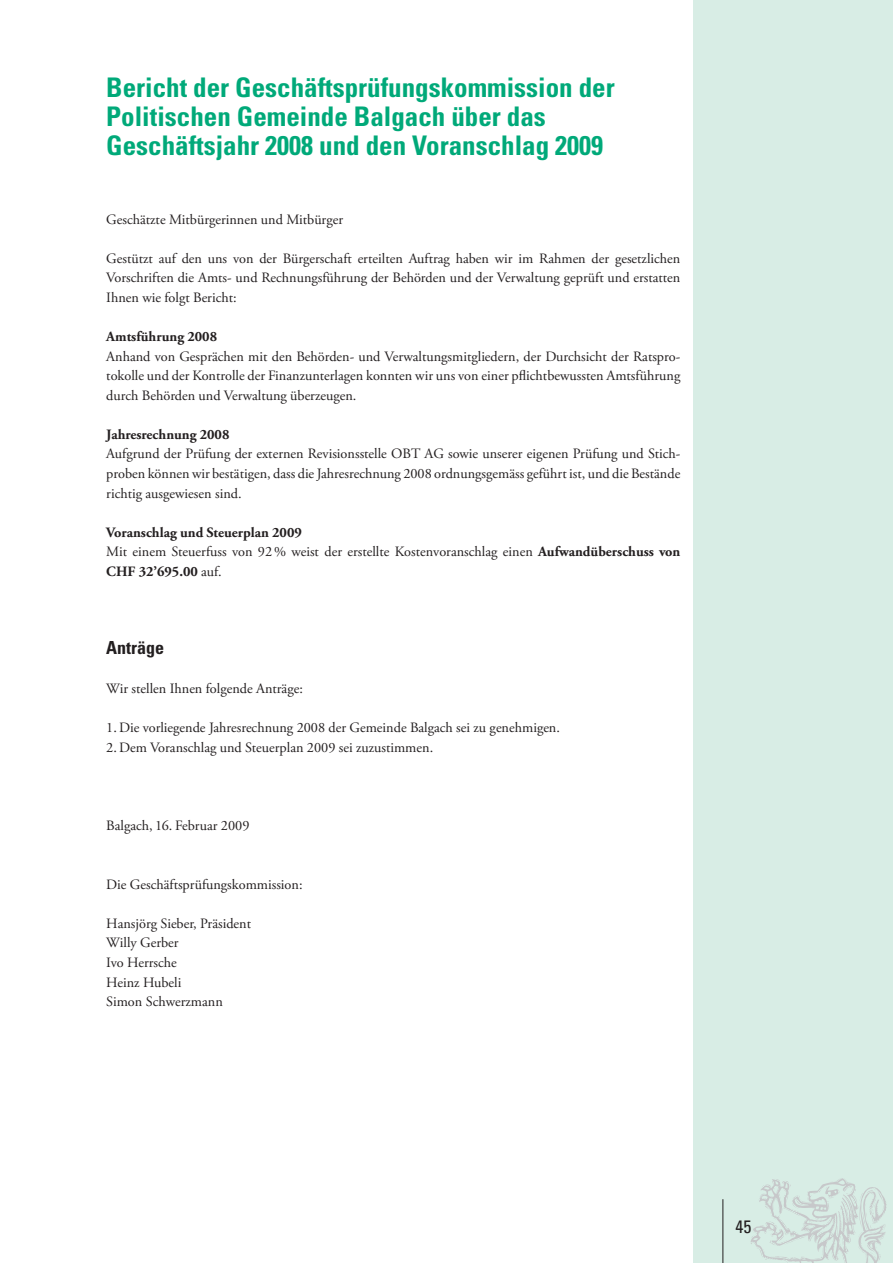
<style>
.page{position:relative;width:893px;height:1263px;background:#fff}
.page>*{position:absolute;margin:0;border:0;box-sizing:border-box;transform-origin:0 0}
.t1{font:700 condensed 27px/29.4px "Univers";color:#00a979}
.t2{font:700 condensed 18px "Univers";color:#231f20}
.t3{font:condensed 18px "Univers";color:#231f20}
.t4{font:14.25px/19.5px "Adobe Garamond Pro";color:#231f20;text-align:justify}
.t5{font:700 14.25px "Adobe Garamond Pro";color:#231f20}
.s1{font-weight:700}
</style>
<div class="page">
<div style="left:693px;top:0;width:200px;height:1263px;background:#d8ede5"></div>
<svg style="left:750px;top:1178px;width:137px;height:85px"></svg>
<hr style="left:722px;top:1199px;width:1px;height:64px;background:#231f20">
<h1 class="t1" style="left:106px;top:72px;width:510px">Bericht der Geschäftsprüfungskommission der<br>Politischen Gemeinde Balgach über das<br>Geschäftsjahr 2008 und den Voranschlag 2009</h1>
<p class="t4" style="left:106px;top:210px;width:238px">Geschätzte Mitbürgerinnen und Mitbürger</p>
<p class="t4" style="left:106px;top:249px;width:576px">Gestützt auf den uns von der Bürgerschaft erteilten Auftrag haben wir im Rahmen der gesetzlichen Vorschriften die Amts- und Rechnungsführung der Behörden und der Verwaltung geprüft und erstatten Ihnen wie folgt Bericht:</p>
<p class="t5" style="left:106px;top:328px;width:112px">Amtsführung 2008</p>
<p class="t4" style="left:106px;top:347px;width:576px">Anhand von Gesprächen mit den Behörden- und Verwaltungsmitgliedern, der Durchsicht der Ratspro&shy;tokolle und der Kontrolle der Finanzunterlagen konnten wir uns von einer pflichtbewussten Amtsführung durch Behörden und Verwaltung überzeugen.</p>
<p class="t5" style="left:106px;top:426px;width:125px">Jahresrechnung 2008</p>
<p class="t4" style="left:106px;top:445px;width:576px">Aufgrund der Prüfung der externen Revisionsstelle OBT AG sowie unserer eigenen Prüfung und Stich&shy;proben können wir bestätigen, dass die Jahresrechnung 2008 ordnungsgemäss geführt ist, und die Bestände richtig ausgewiesen sind.</p>
<p class="t4" style="left:106px;top:523px;width:576px;text-align:left"><span class="s1">Voranschlag und Steuerplan 2009<br></span>Mit einem Steuerfuss von 92% weist der erstellte Kostenvoranschlag einen <span class="s1">Aufwandüberschuss von<br>CHF 32’695.00</span> auf.</p>
<p class="t2" style="left:106px;top:637px;width:59px">Anträge</p>
<p class="t4" style="left:106px;top:679px;width:198px">Wir stellen Ihnen folgende Anträge:</p>
<p class="t4" style="left:106px;top:718px;width:455px">1.Die vorliegende Jahresrechnung 2008 der Gemeinde Balgach sei zu genehmigen.<br>2.Dem Voranschlag und Steuerplan 2009 sei zuzustimmen.</p>
<p class="t4" style="left:106px;top:816px;width:145px">Balgach, 16. Februar 2009</p>
<p class="t4" style="left:106px;top:875px;width:198px">Die Geschäftsprüfungskommission:</p>
<p class="t4" style="left:106px;top:914px;width:146px;text-align:left">Hansjörg Sieber, Präsident<br>Willy Gerber<br>Ivo Herrsche<br>Heinz Hubeli<br>Simon Schwerzmann</p>
<p class="t3" style="left:736px;top:1215px;width:17px">45</p>
</div>
